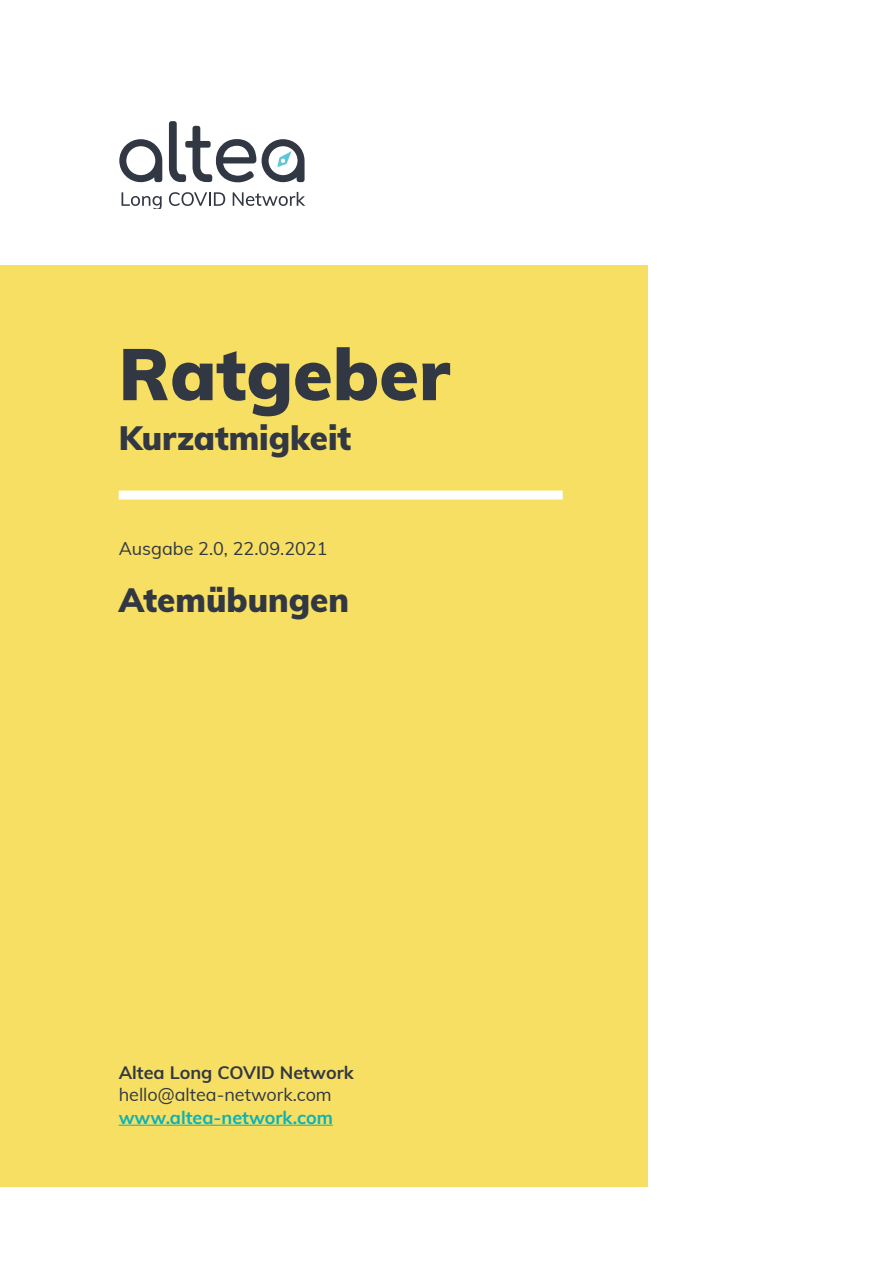
<style>
.page{position:relative;width:893px;height:1263px;background:#fff}
.page>*{position:absolute;margin:0;border:0;box-sizing:border-box;transform-origin:0 0}
.t1{font:900 72px "Muli";color:#323843}
.t2{font:900 33px "Muli";color:#323843}
.t3{font:18px "Muli";color:#323843}
.t4{font:700 18px "Muli";color:#323843}
.t5{font:700 18px "Muli";color:#0cb1b6}
</style>
<div class="page">
<div style="left:0;top:265px;width:647px;height:921px;background:#f6df62"></div>
<div style="left:119px;top:491px;width:444px;height:9px;background:#fff"></div>
<hr style="left:119px;top:1125px;width:214px;height:1px;background:#0cb1b6">
<svg style="left:122px;top:192px;width:40px;height:17px"></svg>
<svg style="left:169px;top:192px;width:56px;height:14px"></svg>
<svg style="left:233px;top:192px;width:72px;height:14px"></svg>
<svg style="left:169px;top:121px;width:87px;height:61px"></svg>
<svg style="left:119px;top:139px;width:43px;height:43px"></svg>
<svg style="left:262px;top:139px;width:43px;height:43px"></svg>
<h1 class="t1" style="left:119px;top:321px;width:333px">Ratgeber</h1>
<h2 class="t2" style="left:119px;top:413px;width:234px">Kurzatmigkeit</h2>
<p class="t3" style="left:119px;top:535px;width:210px">Ausgabe 2.0, 22.09.2021</p>
<h2 class="t2" style="left:119px;top:576px;width:232px">Atemübungen</h2>
<p class="t4" style="left:119px;top:1059px;width:236px">Altea Long COVID Network</p>
<p class="t3" style="left:119px;top:1082px;width:215px">hello@altea-network.com</p>
<p class="t5" style="left:119px;top:1104px;width:216px">www.altea-network.com</p>
</div>
